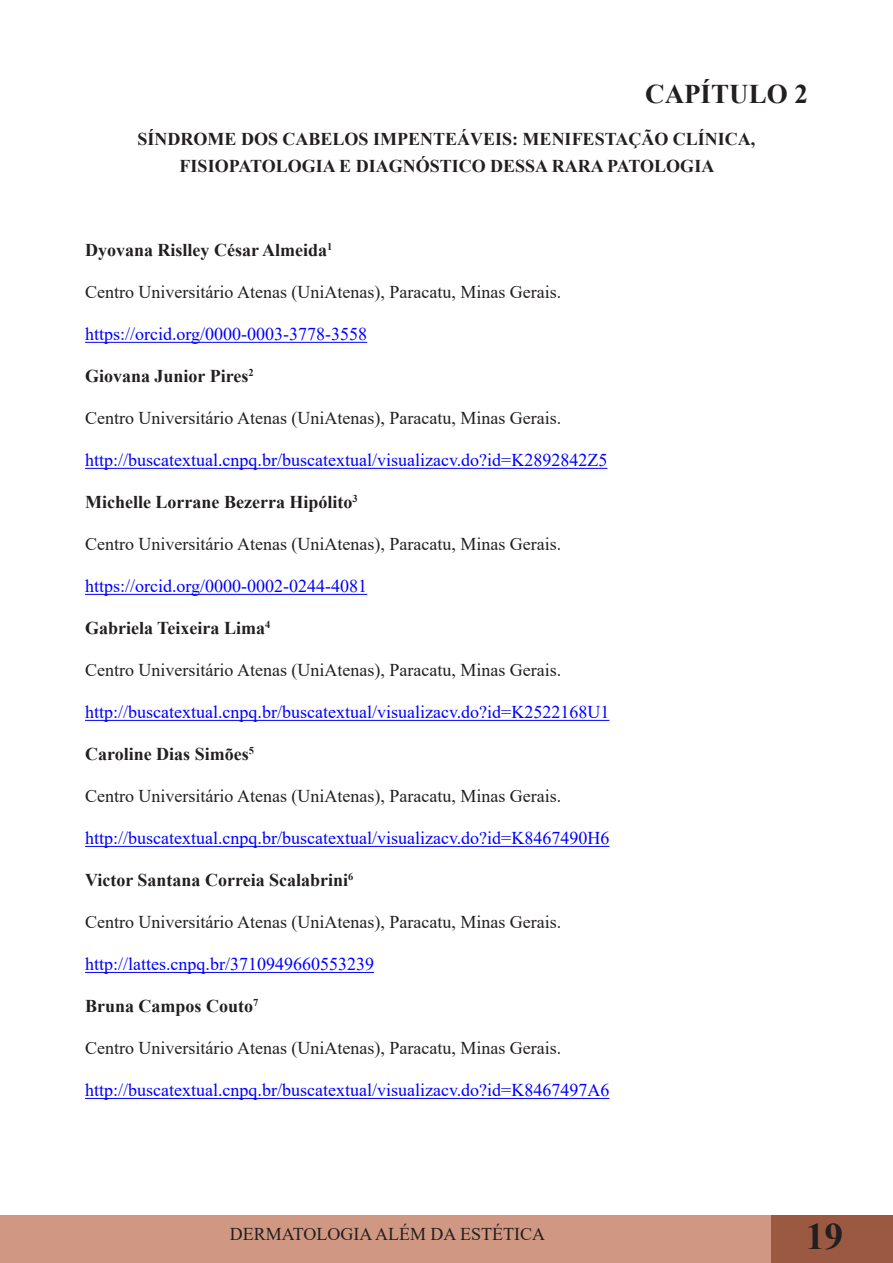
<style>
.page{position:relative;width:893px;height:1263px;background:#fff}
.page>*{position:absolute;margin:0;border:0;box-sizing:border-box;transform-origin:0 0}
.t1{font:700 37.5px "Times New Roman";color:#231f20}
.Sem_Espaçamento{font:700 27px "Times New Roman";color:#231f20}
.Sem_Espaçamento-2{font:18px "Times New Roman";color:#231f20}
.Sem_Espaçamento-3{font:18px "Times New Roman";color:#00f}
.Sem_Espaçamento-4{font:700 18px/27px "Times New Roman";color:#231f20;text-align:center}
</style>
<div class="page">
<div style="left:0;top:1215px;width:893px;height:48px;background:#d09882"></div>
<div style="left:771px;top:1215px;width:122px;height:48px;background:#9c5942"></div>
<hr style="left:85px;top:342px;width:282px;height:1px;background:#00f">
<hr style="left:85px;top:468px;width:522px;height:1px;background:#00f">
<hr style="left:85px;top:594px;width:282px;height:1px;background:#00f">
<hr style="left:85px;top:720px;width:524px;height:1px;background:#00f">
<hr style="left:85px;top:846px;width:524px;height:1px;background:#00f">
<hr style="left:85px;top:972px;width:289px;height:1px;background:#00f">
<hr style="left:85px;top:1098px;width:524px;height:1px;background:#00f">
<p class="Sem_Espaçamento" style="left:645px;top:75px;width:164px">CAPÍTULO 2</p>
<p class="Sem_Espaçamento-4" style="left:138px;top:125px;width:619px">SÍNDROME DOS CABELOS IMPENTEÁVEIS: MENIFESTAÇÃO CLÍNICA,<br>FISIOPATOLOGIA E DIAGNÓSTICO DESSA RARA PATOLOGIA</p>
<p class="Sem_Espaçamento-4" style="left:85px;top:236px;width:249px">Dyovana Rislley César Almeida<sup>1</sup></p>
<p class="Sem_Espaçamento-2" style="left:85px;top:280px;width:478px">Centro Universitário Atenas (UniAtenas), Paracatu, Minas Gerais.</p>
<p class="Sem_Espaçamento-3" style="left:85px;top:322px;width:284px">https://orcid.org/0000-0003-3778-3558</p>
<p class="Sem_Espaçamento-4" style="left:85px;top:362px;width:170px">Giovana Junior Pires<sup>2</sup></p>
<p class="Sem_Espaçamento-2" style="left:85px;top:406px;width:478px">Centro Universitário Atenas (UniAtenas), Paracatu, Minas Gerais.</p>
<p class="Sem_Espaçamento-3" style="left:85px;top:448px;width:524px">http://buscatextual.cnpq.br/buscatextual/visualizacv.do?id=K2892842Z5</p>
<p class="Sem_Espaçamento-4" style="left:85px;top:488px;width:274px">Michelle Lorrane Bezerra Hipólito<sup>3</sup></p>
<p class="Sem_Espaçamento-2" style="left:85px;top:532px;width:478px">Centro Universitário Atenas (UniAtenas), Paracatu, Minas Gerais.</p>
<p class="Sem_Espaçamento-3" style="left:85px;top:574px;width:284px">https://orcid.org/0000-0002-0244-4081</p>
<p class="Sem_Espaçamento-4" style="left:85px;top:614px;width:187px">Gabriela Teixeira Lima<sup>4</sup></p>
<p class="Sem_Espaçamento-2" style="left:85px;top:658px;width:478px">Centro Universitário Atenas (UniAtenas), Paracatu, Minas Gerais.</p>
<p class="Sem_Espaçamento-3" style="left:85px;top:700px;width:526px">http://buscatextual.cnpq.br/buscatextual/visualizacv.do?id=K2522168U1</p>
<p class="Sem_Espaçamento-4" style="left:85px;top:740px;width:170px">Caroline Dias Simões<sup>5</sup></p>
<p class="Sem_Espaçamento-2" style="left:85px;top:784px;width:478px">Centro Universitário Atenas (UniAtenas), Paracatu, Minas Gerais.</p>
<p class="Sem_Espaçamento-3" style="left:85px;top:826px;width:526px">http://buscatextual.cnpq.br/buscatextual/visualizacv.do?id=K8467490H6</p>
<p class="Sem_Espaçamento-4" style="left:85px;top:866px;width:270px">Victor Santana Correia Scalabrini<sup>6</sup></p>
<p class="Sem_Espaçamento-2" style="left:85px;top:910px;width:478px">Centro Universitário Atenas (UniAtenas), Paracatu, Minas Gerais.</p>
<p class="Sem_Espaçamento-3" style="left:85px;top:952px;width:291px">http://lattes.cnpq.br/3710949660553239</p>
<p class="Sem_Espaçamento-4" style="left:85px;top:992px;width:175px">Bruna Campos Couto<sup>7</sup></p>
<p class="Sem_Espaçamento-2" style="left:85px;top:1036px;width:478px">Centro Universitário Atenas (UniAtenas), Paracatu, Minas Gerais.</p>
<p class="Sem_Espaçamento-3" style="left:85px;top:1078px;width:526px">http://buscatextual.cnpq.br/buscatextual/visualizacv.do?id=K8467497A6</p>
<p class="Sem_Espaçamento-2" style="left:230px;top:1221px;width:317px">DERMATOLOGIA ALÉM DA ESTÉTICA</p>
<h1 class="t1" style="left:806px;top:1209px;width:39px">19</h1>
</div>
